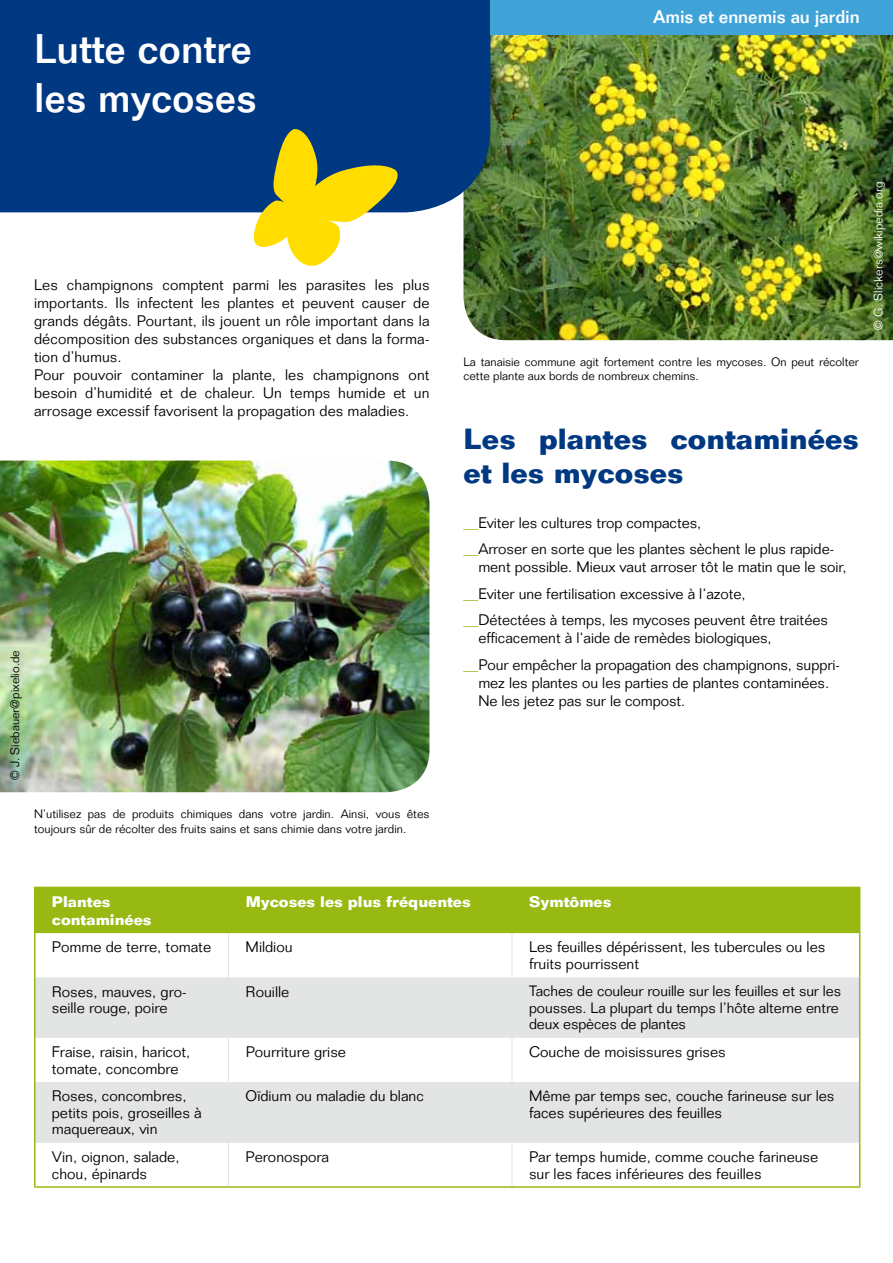
<style>
.page{position:relative;width:893px;height:1263px;background:#fff}
.page>*{position:absolute;margin:0;border:0;box-sizing:border-box;transform-origin:0 0}
.t1{font:500 40.5px/48.6px "Folio Std";color:#fff}
.t2{font:700 28.5px/34.2px "Folio Std";color:#003882}
.t3{font:500 18px "Folio Std";letter-spacing:-.005em;color:#fff}
.t4{font:300 15px/18px "Folio Std";color:#000}
.t5{font:700 15px/18px "Folio Std";color:#fff}
.t6{font:300 14.7px/16.5px "Folio Std";letter-spacing:-.005em;color:#000}
.t7{font:300 12px/14.4px "Folio Std";color:#000}
.t8{font:300 12px "Folio Std";color:#fff}
.s1{color:#97b911}
</style>
<div class="page">
<img style="left:463px;top:34px;width:430px;height:306px">
<div style="left:0;top:0;width:490px;height:212px;background:#003882"></div>
<svg style="left:253px;top:129px;width:152px;height:137px"></svg>
<div style="left:36px;top:888px;width:823px;height:45px;background:#97b911"></div>
<svg style="left:36px;top:977px;width:823px;height:166px;fill:#e3e4e4"></svg>
<hr style="left:228px;top:933px;width:1px;height:44px;background:#e3e4e4">
<hr style="left:512px;top:933px;width:1px;height:44px;background:#e3e4e4">
<hr style="left:228px;top:977px;width:1px;height:61px;background:#e3e4e4">
<hr style="left:512px;top:977px;width:1px;height:61px;background:#e3e4e4">
<hr style="left:228px;top:1038px;width:1px;height:44px;background:#e3e4e4">
<hr style="left:512px;top:1038px;width:1px;height:44px;background:#e3e4e4">
<hr style="left:228px;top:1082px;width:1px;height:61px;background:#e3e4e4">
<hr style="left:512px;top:1082px;width:1px;height:61px;background:#e3e4e4">
<hr style="left:228px;top:1143px;width:1px;height:43px;background:#e3e4e4">
<hr style="left:512px;top:1143px;width:1px;height:43px;background:#e3e4e4">
<hr style="left:34px;top:887px;width:195px;height:1px;background:#97b911">
<hr style="left:229px;top:887px;width:283px;height:1px;background:#97b911">
<hr style="left:512px;top:887px;width:348px;height:1px;background:#97b911">
<hr style="left:34px;top:888px;width:2px;height:45px;background:#97b911">
<hr style="left:859px;top:888px;width:1px;height:45px;background:#97b911">
<hr style="left:34px;top:933px;width:2px;height:44px;background:#97b911">
<hr style="left:859px;top:933px;width:1px;height:44px;background:#97b911">
<hr style="left:34px;top:977px;width:2px;height:61px;background:#97b911">
<hr style="left:859px;top:977px;width:1px;height:61px;background:#97b911">
<hr style="left:34px;top:1038px;width:2px;height:44px;background:#97b911">
<hr style="left:859px;top:1038px;width:1px;height:44px;background:#97b911">
<hr style="left:34px;top:1082px;width:2px;height:61px;background:#97b911">
<hr style="left:859px;top:1082px;width:1px;height:61px;background:#97b911">
<hr style="left:34px;top:1143px;width:2px;height:43px;background:#97b911">
<hr style="left:859px;top:1143px;width:1px;height:43px;background:#97b911">
<hr style="left:34px;top:1186px;width:195px;height:2px;background:#97b911">
<hr style="left:229px;top:1186px;width:283px;height:2px;background:#97b911">
<hr style="left:512px;top:1186px;width:348px;height:2px;background:#97b911">
<img style="left:0;top:460px;width:429px;height:332px">
<div style="left:490px;top:0;width:403px;height:34px;background:#3fa3d7"></div>
<h1 class="t1" style="left:34px;top:24px;width:224px">Lutte contre les mycoses</h1>
<p class="t3" style="left:654px;top:6px;width:208px">Amis et ennemis au jardin</p>
<p class="t4" style="left:34px;top:276px;width:397px">Les champignons comptent parmi les parasites les plus importants. Ils infectent les plantes et peuvent causer de grands dégâts. Pourtant, ils jouent un rôle important dans la décomposition des substances organiques et dans la forma&shy;tion d’humus.<br>Pour pouvoir contaminer la plante, les champignons ont besoin d’humidité et de chaleur. Un temps humide et un arrosage excessif favorisent la propagation des maladies.</p>
<p class="t7" style="left:8px;top:780px;width:132px;rotate:-90deg">© J. Siebauer@pixelio.de</p>
<p class="t7" style="left:34px;top:807px;width:397px">N’utilisez pas de produits chimiques dans votre jardin. Ainsi, vous êtes toujours sûr de récolter des fruits sains et sans chimie dans votre jardin.</p>
<p class="t7" style="left:463px;top:354px;width:397px">La tanaisie commune agit fortement contre les mycoses. On peut récolter cette plante aux bords de nombreux chemins.</p>
<p class="t8" style="left:871px;top:330px;width:149px;rotate:-90deg">© G. Slickers@wikipedia.org</p>
<h2 class="t2" style="left:463px;top:422px;width:397px">Les plantes contaminées et les mycoses</h2>
<p class="t4" style="left:463px;top:509px;width:372px;line-height:26.5px"><span class="s1">__</span>Eviter les cultures trop compactes,<br><span class="s1">__</span>Arroser en sorte que les plantes sèchent le plus rapide-</p>
<p class="t4" style="left:463px;top:554px;width:384px;line-height:26.5px;text-indent:15px">ment possible. Mieux vaut arroser tôt le matin que le soir, <span class="s1">__</span>Eviter une fertilisation excessive à l‘azote,<br><span class="s1">__</span>Détectées à temps, les mycoses peuvent être traitées</p>
<p class="t4" style="left:463px;top:625px;width:378px;line-height:26.5px;text-indent:15px">efficacement à l‘aide de remèdes biologiques,<br><span class="s1">__</span>Pour empêcher la propagation des champignons, suppri-</p>
<p class="t4" style="left:478px;top:674px;width:352px">mez les plantes ou les parties de plantes contaminées.<br>Ne les jetez pas sur le compost.</p>
<p class="t5" style="left:52px;top:892px;width:101px">Plantes contaminées</p>
<p class="t5" style="left:246px;top:892px;width:227px">Mycoses les plus fréquentes</p>
<p class="t5" style="left:529px;top:892px;width:84px">Symtômes</p>
<p class="t4" style="left:52px;top:938px;width:161px">Pomme de terre, tomate</p>
<p class="t4" style="left:246px;top:938px;width:48px">Mildiou</p>
<p class="t4" style="left:529px;top:939px;width:298px;line-height:16.5px">Les feuilles dépérissent, les tubercules ou les fruits pourrissent</p>
<p class="t4" style="left:52px;top:983px;width:136px;line-height:16.5px">Roses, mauves, gro&shy;seille rouge, poire</p>
<p class="t4" style="left:246px;top:982px;width:45px">Rouille</p>
<p class="t6" style="left:529px;top:983px;width:313px">Taches de couleur rouille sur les feuilles et sur les pousses. La plupart du temps l’hôte alterne entre deux espèces de plantes</p>
<p class="t4" style="left:52px;top:1043px;width:140px;line-height:16.5px">Fraise, raisin, haricot, tomate, concombre</p>
<p class="t4" style="left:246px;top:1043px;width:102px">Pourriture grise</p>
<p class="t4" style="left:529px;top:1043px;width:198px">Couche de moisissures grises</p>
<p class="t4" style="left:52px;top:1088px;width:151px;line-height:16.5px">Roses, concombres, petits pois, groseilles à maquereaux, vin</p>
<p class="t4" style="left:246px;top:1087px;width:180px">Oïdium ou maladie du blanc</p>
<p class="t4" style="left:529px;top:1088px;width:307px;line-height:16.5px">Même par temps sec, couche farineuse sur les faces supérieures des feuilles</p>
<p class="t4" style="left:52px;top:1148px;width:129px;line-height:16.5px">Vin, oignon, salade, chou, épinards</p>
<p class="t4" style="left:246px;top:1148px;width:85px">Peronospora</p>
<p class="t4" style="left:529px;top:1148px;width:291px;line-height:16.5px">Par temps humide, comme couche farineuse sur les faces inférieures des feuilles</p>
</div>
